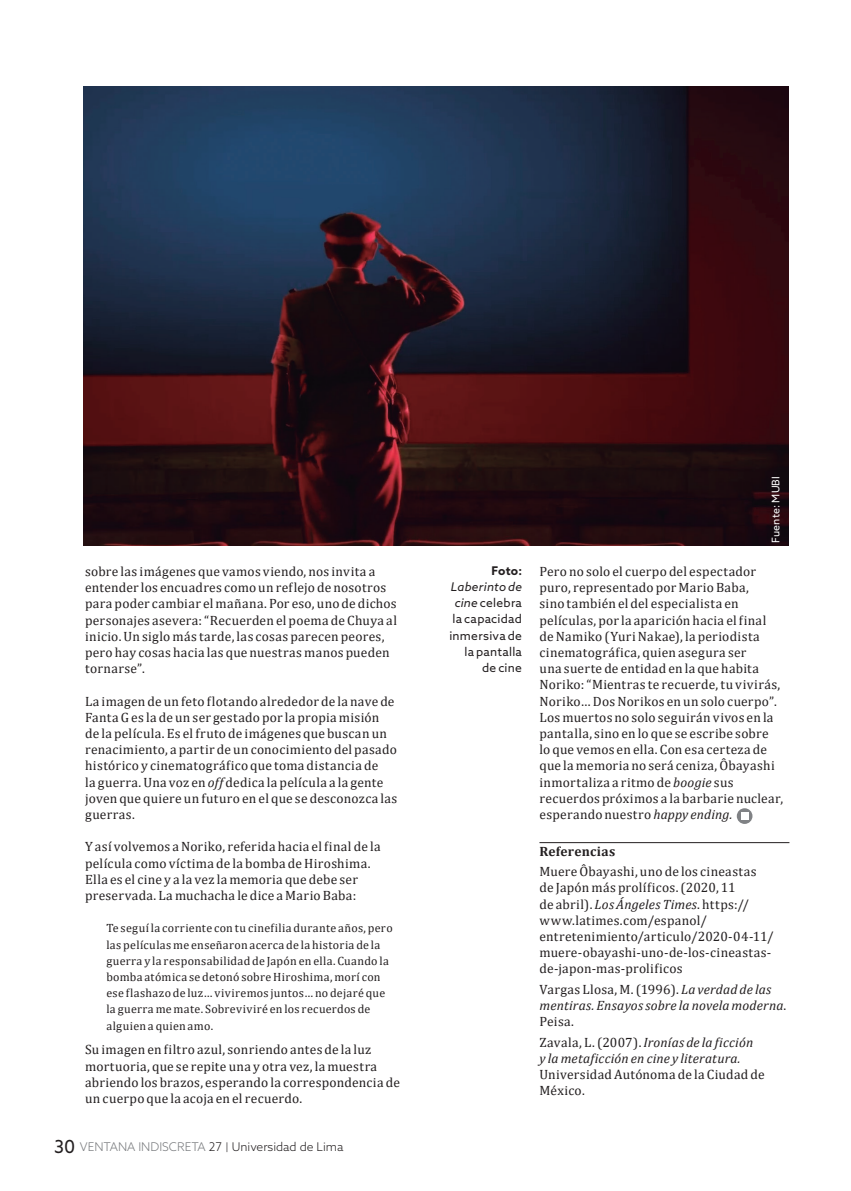
<style>
.page{position:relative;width:851px;height:1191px;background:#fff}
.page>*{position:absolute;margin:0;border:0;box-sizing:border-box;transform-origin:0 0}
._0_CUERPO_DE_TXT_nue{font:13.5px/16.2px "Cambria";letter-spacing:.02em;color:#231f20}
.REFERENCIAS_copy-S_L{font:13.5px/16.2px "Cambria";letter-spacing:.02em;color:#231f20}
.REFERENCIAS_copy-S_L-2{font:italic 13.5px/16.2px "Cambria";letter-spacing:.01em;color:#231f20}
.REFERENCIAS_NOTAS_PI{font:700 13.5px "Cambria";letter-spacing:.015em;color:#231f20}
.citas{font:12px/16.2px "Cambria";letter-spacing:.025em;color:#231f20}
.LEYENDA_CURSIVA{font:12px/16.2px "Azo Sans";letter-spacing:.02em;color:#231f20;text-align:right}
.t1{font:300 12px "Azo Sans";color:#231f20}
.leyenda_no_cursiva{font:700 12px "Azo Sans";color:#231f20}
.GORRO_NUEVA_VERSION{font:10.5px "Azo Sans";letter-spacing:.02em;color:#fff}
.s1{font-style:italic}
.s2{font-weight:400;font-size:18px}
.s3{color:#76787b}
.s4{font-size:9.6px}
.s5{font-style:normal}
</style>
<div class="page">
<img style="left:84px;top:86px;width:704px;height:460px">
<hr style="left:539px;top:842px;width:250px;height:1px;background:#231f20">
<svg style="left:736px;top:808px;width:16px;height:16px"></svg>
<div style="left:740px;top:812px;width:8px;height:8px;background:#fff"></div>
<p class="_0_CUERPO_DE_TXT_nue" style="left:85px;top:563px;width:313px">sobre las imágenes que vamos viendo, nos invita a entender los encuadres como un reflejo de nosotros para poder cambiar el mañana. Por eso, uno de dichos personajes asevera: “Recuerden el poema de Chuya al inicio. Un siglo más tarde, las cosas parecen peores, pero hay cosas hacia las que nuestras manos pueden tornarse”.</p>
<p class="_0_CUERPO_DE_TXT_nue" style="left:85px;top:693px;width:314px">La imagen de un feto flotando alrededor de la nave de Fanta G es la de un ser gestado por la propia misión<br>de la película. Es el fruto de imágenes que buscan un renacimiento, a partir de un conocimiento del pasado histórico y cinematográfico que toma distancia de<br>la guerra. Una voz en <span class="s1">off</span> dedica la película a la gente joven que quiere un futuro en el que se desconozca las guerras.</p>
<p class="_0_CUERPO_DE_TXT_nue" style="left:85px;top:838px;width:297px">Y así volvemos a Noriko, referida hacia el final de la película como víctima de la bomba de Hiroshima.<br>Ella es el cine y a la vez la memoria que debe ser preservada. La muchacha le dice a Mario Baba:</p>
<p class="citas" style="left:106px;top:920px;width:288px">Te seguí la corriente con tu cinefilia durante años, pero las películas me enseñaron acerca de la historia de la guerra y la responsabilidad de Japón en ella. Cuando la bomba atómica se detonó sobre Hiroshima, morí con ese flashazo de luz… viviremos juntos… no dejaré que la guerra me mate. Sobreviviré en los recuerdos de alguien a quien amo.</p>
<p class="_0_CUERPO_DE_TXT_nue" style="left:85px;top:1041px;width:316px">Su imagen en filtro azul, sonriendo antes de la luz mortuoria, que se repite una y otra vez, la muestra abriendo los brazos, esperando la correspondencia de un cuerpo que la acoja en el recuerdo.</p>
<p class="t1" style="left:54px;top:1139px;width:291px"><span class="s2">30</span> <span class="s3">VENTANA INDISCRETA</span> 27 <span class="s4">|</span> Universidad de Lima</p>
<p class="leyenda_no_cursiva" style="left:491px;top:562px;width:32px">Foto:</p>
<p class="LEYENDA_CURSIVA" style="left:449px;top:578px;width:74px"><span class="s1">Laberinto de cine</span> celebra la capacidad inmersiva de la pantalla de cine</p>
<p class="GORRO_NUEVA_VERSION" style="left:768px;top:543px;width:68px;rotate:-90deg">Fuente: MUBI</p>
<p class="_0_CUERPO_DE_TXT_nue" style="left:539px;top:563px;width:245px">Pero no solo el cuerpo del espectador puro, representado por Mario Baba,<br>sino también el del especialista en películas, por la aparición hacia el final de Namiko (Yuri Nakae), la periodista cinematográfica, quien asegura ser<br>una suerte de entidad en la que habita Noriko: “Mientras te recuerde, tu vivirás, Noriko… Dos Norikos en un solo cuerpo”.<br>Los muertos no solo seguirán vivos en la pantalla, sino en lo que se escribe sobre<br>lo que vemos en ella. Con esa certeza de que la memoria no será ceniza, Ôbayashi inmortaliza a ritmo de <span class="s1">boogie</span> sus recuerdos próximos a la barbarie nuclear, esperando nuestro <span class="s1">happy ending.</span></p>
<p class="REFERENCIAS_NOTAS_PI" style="left:539px;top:841px;width:77px">Referencias</p>
<p class="REFERENCIAS_copy-S_L" style="left:539px;top:863px;width:236px">Muere Ôbayashi, uno de los cineastas de Japón más prolíficos. (2020, 11<br>de abril). <span class="s1">Los Ángeles Times</span>. https:// www.latimes.com/espanol/ entretenimiento/articulo/2020-04-11/ muere-obayashi-uno-de-los-cineastas&shy;de-japon-mas-prolificos</p>
<p class="REFERENCIAS_copy-S_L-2" style="left:539px;top:980px;width:248px"><span class="s5">Vargas Llosa, M. (1996).</span> La verdad de las mentiras. Ensayos sobre la novela moderna<span class="s5">.<br>Peisa.</span></p>
<p class="REFERENCIAS_copy-S_L" style="left:539px;top:1034px;width:226px">Zavala, L. (2007). <span class="s1">Ironías de la ficción<br>y la metaficción en cine y literatura.<br></span>Universidad Autónoma de la Ciudad de<br>México.</p>
</div>
